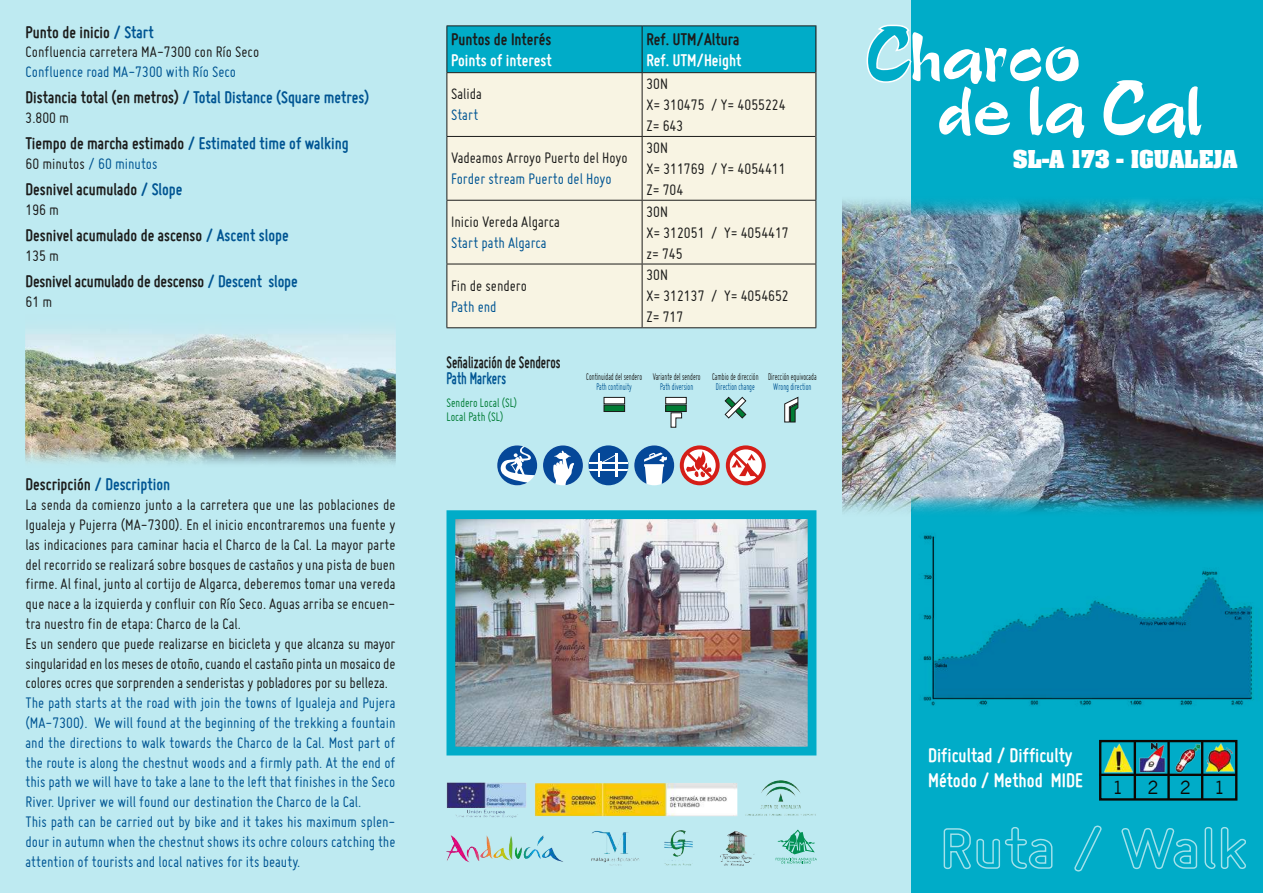
<style>
.page{position:relative;width:1263px;height:893px;background:#fff}
.page>*{position:absolute;margin:0;border:0;box-sizing:border-box;transform-origin:0 0}
.t1{font:72px/54px "Artifice SSK";color:#fff}
.t2{font:59.4px "Miso";color:#00acc8;scale:1.35 1}
.t3{font:700 21px/25.2px "Miso";color:#fff}
.t4{font:700 21px "Aachen";color:#fff}
.t5{font:700 18px "Miso";color:#1c1c1b}
.t6{font:700 18px "Miso";color:#005593}
.t7{font:700 18px "Miso";color:#fff}
.t8{font:700 18px "Miso";color:#1c1c1b;scale:.8 1}
.t9{font:700 18px "Miso";color:#005593;scale:.8 1}
.t10{font:17.7px "News Gothic";color:#0c0702}
.t11{font:16.5px/19.8px "Miso";color:#1c1c1b}
.t12{font:16.5px/19.8px "Miso";color:#005593}
.t13{font:13.5px/13.5px "Miso";color:#007c34;scale:.9 1}
.t14{font:10.5px "Miso";color:#1c1c1b;scale:.7 1}
.t15{font:10.5px "Miso";color:#005593;scale:.7 1}
.s1{color:#005593}
.s2{color:#1c1c1b}
.s3{color:#00acc8}
</style>
<div class="page">
<div style="left:842px;top:0;width:421px;height:893px;background:#00acc8"></div>
<div style="left:0;top:0;width:910px;height:893px;background:#beeaf1"></div>
<svg style="left:866px;top:23px;width:46px;height:61px"></svg>
<img style="left:842px;top:195px;width:421px;height:322px">
<img style="left:456px;top:520px;width:350px;height:225px">
<div style="left:446px;top:510px;width:370px;height:245px;border:9px solid #00acc8"></div>
<img style="left:923px;top:534px;width:331px;height:172px">
<img style="left:26px;top:331px;width:369px;height:133px">
<svg style="left:776px;top:830px;width:41px;height:34px"></svg>
<img style="left:1102px;top:743px;width:132px;height:31px">
<div style="left:1099px;top:740px;width:138px;height:61px;border:2px solid #0c0702"></div>
<hr style="left:1099px;top:774px;width:137px;height:2px;background:#0c0702">
<hr style="left:1134px;top:741px;width:2px;height:59px;background:#0c0702">
<hr style="left:1167px;top:741px;width:3px;height:59px;background:#0c0702">
<hr style="left:1201px;top:741px;width:2px;height:59px;background:#0c0702">
<svg style="left:943px;top:827px;width:110px;height:43px"></svg>
<svg style="left:1076px;top:825px;width:24px;height:47px"></svg>
<svg style="left:1121px;top:827px;width:125px;height:43px"></svg>
<div style="left:447px;top:27px;width:368px;height:45px;background:#00acc8"></div>
<div style="left:447px;top:73px;width:368px;height:254px;background:#f8f4e3"></div>
<hr style="left:446px;top:26px;width:196px;height:1px;background:#1c1c1b">
<hr style="left:446px;top:26px;width:1px;height:46px;background:#1c1c1b">
<hr style="left:642px;top:26px;width:174px;height:1px;background:#1c1c1b">
<hr style="left:642px;top:26px;width:1px;height:46px;background:#1c1c1b">
<hr style="left:446px;top:72px;width:196px;height:1px;background:#1c1c1b">
<hr style="left:446px;top:73px;width:1px;height:63px;background:#1c1c1b">
<hr style="left:642px;top:72px;width:173px;height:1px;background:#1c1c1b">
<hr style="left:642px;top:73px;width:1px;height:63px;background:#1c1c1b">
<hr style="left:446px;top:136px;width:196px;height:1px;background:#1c1c1b">
<hr style="left:446px;top:137px;width:1px;height:63px;background:#1c1c1b">
<hr style="left:642px;top:136px;width:173px;height:1px;background:#1c1c1b">
<hr style="left:642px;top:137px;width:1px;height:63px;background:#1c1c1b">
<hr style="left:446px;top:200px;width:196px;height:1px;background:#1c1c1b">
<hr style="left:446px;top:201px;width:1px;height:63px;background:#1c1c1b">
<hr style="left:642px;top:200px;width:174px;height:1px;background:#1c1c1b">
<hr style="left:642px;top:201px;width:1px;height:63px;background:#1c1c1b">
<hr style="left:815px;top:201px;width:1px;height:63px;background:#1c1c1b">
<hr style="left:446px;top:264px;width:196px;height:1px;background:#1c1c1b">
<hr style="left:642px;top:264px;width:174px;height:1px;background:#1c1c1b">
<hr style="left:815px;top:264px;width:1px;height:63px;background:#1c1c1b">
<hr style="left:446px;top:327px;width:196px;height:1px;background:#1c1c1b">
<hr style="left:642px;top:327px;width:174px;height:1px;background:#1c1c1b">
<hr style="left:815px;top:26px;width:1px;height:47px;background:#1c1c1b">
<hr style="left:815px;top:73px;width:1px;height:63px;background:#1c1c1b">
<hr style="left:815px;top:136px;width:1px;height:64px;background:#1c1c1b">
<hr style="left:446px;top:264px;width:1px;height:63px;background:#1c1c1b">
<hr style="left:642px;top:264px;width:1px;height:63px;background:#1c1c1b">
<div style="left:634px;top:445px;width:40px;height:40px;background:#fff;border-radius:50%"></div>
<svg style="left:634px;top:445px;width:40px;height:39px"></svg>
<svg style="left:680px;top:445px;width:40px;height:40px"></svg>
<svg style="left:684px;top:449px;width:32px;height:32px"></svg>
<svg style="left:686px;top:451px;width:27px;height:27px"></svg>
<svg style="left:726px;top:445px;width:40px;height:40px"></svg>
<svg style="left:730px;top:449px;width:32px;height:32px"></svg>
<svg style="left:732px;top:452px;width:27px;height:26px"></svg>
<svg style="left:497px;top:445px;width:40px;height:40px"></svg>
<svg style="left:543px;top:445px;width:85px;height:40px"></svg>
<img style="left:446px;top:780px;width:355px;height:36px">
<img style="left:592px;top:830px;width:101px;height:27px">
<svg style="left:784px;top:397px;width:14px;height:25px"></svg>
<div style="left:604px;top:397px;width:21px;height:7px;background:#fff"></div>
<div style="left:604px;top:397px;width:21px;height:7px;border:1px solid #1c1c1b"></div>
<div style="left:604px;top:405px;width:21px;height:6px;background:#007c34"></div>
<div style="left:604px;top:405px;width:21px;height:7px;border:1px solid #1c1c1b"></div>
<svg style="left:725px;top:397px;width:21px;height:21px"></svg>
<div style="left:666px;top:397px;width:20px;height:7px;background:#fff"></div>
<div style="left:665px;top:397px;width:21px;height:7px;border:1px solid #1c1c1b"></div>
<div style="left:666px;top:405px;width:20px;height:6px;background:#007c34"></div>
<div style="left:665px;top:405px;width:21px;height:7px;border:1px solid #1c1c1b"></div>
<svg style="left:671px;top:412px;width:11px;height:16px"></svg>
<p class="t5" style="left:26px;top:24px;width:130px">Punto de inicio <span class="s1">/ Start</span></p>
<p class="t11" style="left:26px;top:43px;width:235px">Confluencia carretera MA-7300 con Río Seco</p>
<p class="t12" style="left:26px;top:63px;width:212px">Confluence road MA-7300 with Río Seco</p>
<p class="t6" style="left:26px;top:90px;width:345px"><span class="s2">Distancia total (en metros)</span> / Total Distance (Square metres)</p>
<p class="t11" style="left:26px;top:109px;width:45px">3.800 m</p>
<p class="t6" style="left:26px;top:136px;width:325px"><span class="s2">Tiempo de marcha estimado</span> / Estimated time of walking</p>
<p class="t12" style="left:26px;top:155px;width:134px"><span class="s2">60 minutos</span> / 60 minutos</p>
<p class="t5" style="left:26px;top:182px;width:159px">Desnivel acumulado <span class="s1">/ Slope</span></p>
<p class="t11" style="left:26px;top:201px;width:35px">196 m</p>
<p class="t5" style="left:26px;top:228px;width:265px">Desnivel acumulado de ascenso <span class="s1">/ Ascent slope</span></p>
<p class="t11" style="left:26px;top:247px;width:35px">135 m</p>
<p class="t5" style="left:26px;top:273px;width:274px">Desnivel acumulado de descenso <span class="s1">/ Descent slope</span></p>
<p class="t11" style="left:26px;top:292px;width:28px">61 m</p>
<p class="t6" style="left:26px;top:477px;width:146px"><span class="s2">Descripción</span> / Description</p>
<p class="t11" style="left:26px;top:496px;width:371px">La senda da comienzo junto a la carretera que une las poblaciones de Igualeja y Pujerra (MA-7300). En el inicio encontraremos una fuente y las indicaciones para caminar hacia el Charco de la Cal. La mayor parte del recorrido se realizará sobre bosques de castaños y una pista de buen firme. Al final, junto al cortijo de Algarca, deberemos tomar una vereda que nace a la izquierda y confluir con Río Seco. Aguas arriba se encuen&shy;tra nuestro fin de etapa: Charco de la Cal.<br>Es un sendero que puede realizarse en bicicleta y que alcanza su mayor singularidad en los meses de otoño, cuando el castaño pinta un mosaico de colores ocres que sorprenden a senderistas y pobladores por su belleza.</p>
<p class="t12" style="left:26px;top:694px;width:371px">The path starts at the road with join the towns of Igualeja and Pujera (MA-7300). We will found at the beginning of the trekking a fountain and the directions to walk towards the Charco de la Cal. Most part of the route is along the chestnut woods and a firmly path. At the end of this path we will have to take a lane to the left that finishes in the Seco River. Upriver we will found our destination the Charco de la Cal.<br>This path can be carried out by bike and it takes his maximum splen&shy;dour in autumn when the chestnut shows its ochre colours catching the attention of tourists and local natives for its beauty.</p>
<p class="t5" style="left:451px;top:31px;width:102px">Puntos de Interés</p>
<p class="t7" style="left:451px;top:52px;width:102px">Points of interest</p>
<p class="t11" style="left:451px;top:85px;width:32px">Salida</p>
<p class="t12" style="left:451px;top:106px;width:29px">Start</p>
<p class="t11" style="left:451px;top:149px;width:178px">Vadeamos Arroyo Puerto del Hoyo</p>
<p class="t12" style="left:451px;top:170px;width:162px">Forder stream Puerto del Hoyo</p>
<p class="t11" style="left:451px;top:213px;width:110px">Inicio Vereda Algarca</p>
<p class="t12" style="left:451px;top:234px;width:97px">Start path Algarca</p>
<p class="t11" style="left:451px;top:277px;width:77px">Fin de sendero</p>
<p class="t12" style="left:451px;top:298px;width:47px">Path end</p>
<p class="t5" style="left:646px;top:31px;width:94px">Ref. UTM/Altura</p>
<p class="t7" style="left:646px;top:52px;width:97px">Ref. UTM/Height</p>
<p class="t11" style="left:646px;top:74px;width:141px;line-height:21px">30N<br>X= 310475 / Y= 4055224<br>Z= 643</p>
<p class="t11" style="left:646px;top:138px;width:141px;line-height:21px">30N<br>X= 311769 / Y= 4054411<br>Z= 704</p>
<p class="t11" style="left:646px;top:202px;width:144px;line-height:21px">30N<br>X= 312051 / Y= 4054417 z= 745</p>
<p class="t11" style="left:646px;top:265px;width:144px;line-height:21px">30N<br>X= 312137 / Y= 4054652<br>Z= 717</p>
<p class="t8" style="left:446px;top:354px;width:144px">Señalización de Senderos</p>
<p class="t9" style="left:446px;top:371px;width:76px">Path Markers</p>
<p class="t13" style="left:446px;top:397px;width:80px">Sendero Local (SL)<br>Local Path (SL)</p>
<p class="t14" style="left:586px;top:372px;width:81px">Continuidad del sendero</p>
<p class="t15" style="left:596px;top:383px;width:52px">Path continuity</p>
<p class="t14" style="left:653px;top:372px;width:70px">Variante del sendero</p>
<p class="t15" style="left:660px;top:383px;width:49px">Path diversion</p>
<p class="t14" style="left:712px;top:372px;width:68px">Cambio de dirección</p>
<p class="t15" style="left:716px;top:383px;width:57px">Direction change</p>
<p class="t14" style="left:768px;top:372px;width:71px">Dirección equivocada</p>
<p class="t15" style="left:773px;top:383px;width:56px">Wrong direction</p>
<h1 class="t1" style="left:936px;top:29px;width:268px;text-indent:-69px"><span class="s3">C</span>harco<br>de la Cal</h1>
<p class="t4" style="left:1013px;top:148px;width:226px">SL-A 173 - IGUALEJA</p>
<p class="t3" style="left:928px;top:744px;width:156px">Dificultad / Difficulty<br>Método / Method MIDE</p>
<p class="t10" style="left:1112px;top:777px;width:13px">1</p>
<p class="t10" style="left:1147px;top:777px;width:45px">2 2</p>
<p class="t10" style="left:1214px;top:777px;width:13px">1</p>
<h2 class="t2" style="left:940px;top:824px;width:229px">Ruta / Walk</h2>
</div>
